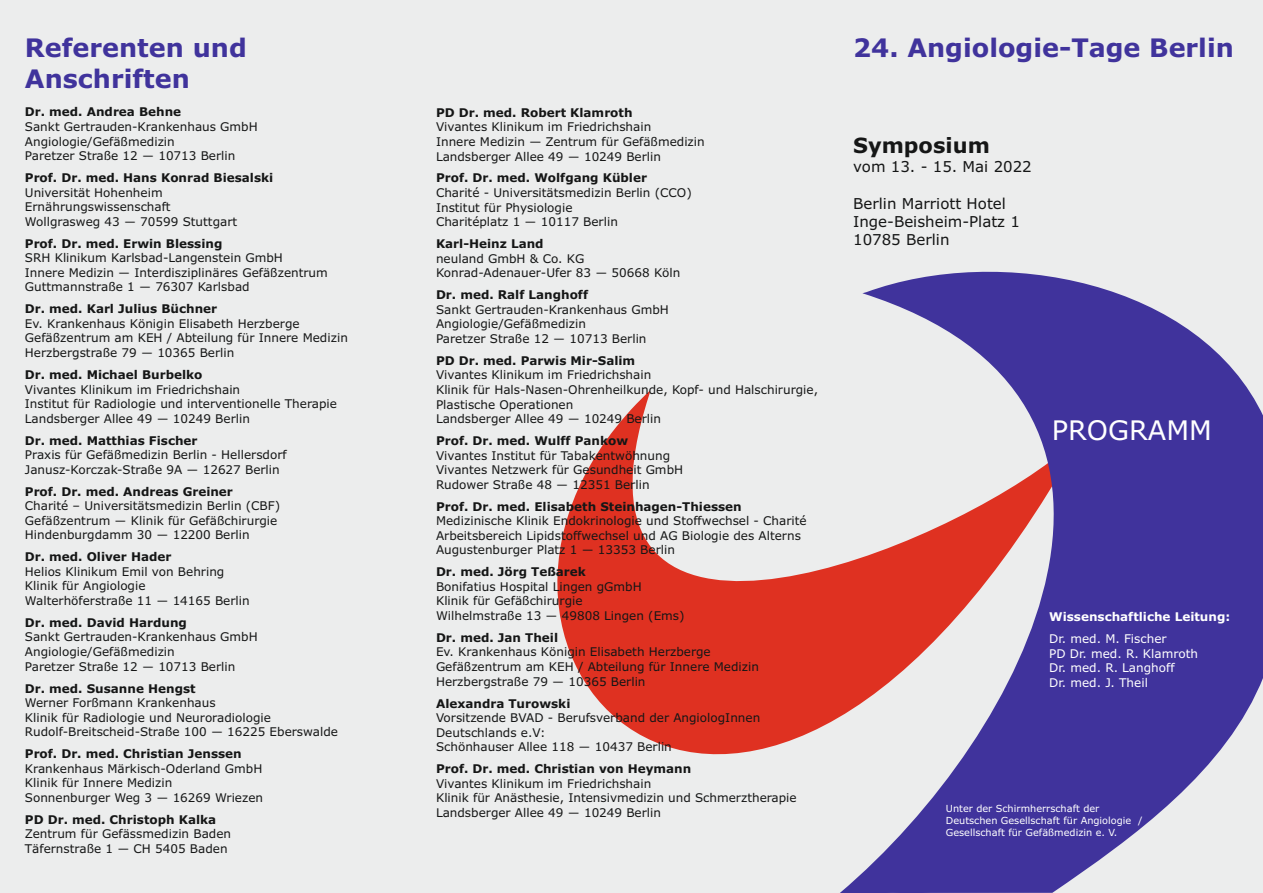
<style>
.page{position:relative;width:1263px;height:893px;background:#eceded}
.page>*{position:absolute;margin:0;border:0;box-sizing:border-box;transform-origin:0 0}
.t1{font:27px "Verdana";color:#fff}
.t2{font:700 25.5px/31px "Verdana";color:#40339c}
.t3{font:700 21px "Verdana";color:#151616}
.t4{font:15px/18.3px "Verdana";color:#151616}
.t5{font:12px/14.5px "Verdana";color:#151616}
.t6{font:700 12px "Verdana";color:#151616}
.t7{font:12px/14.5px "Verdana";color:#fff}
.t8{font:700 12px "Verdana";color:#fff}
.t9{font:9.75px/11.9px "Verdana";color:#fff}
</style>
<div class="page">
<svg style="left:557px;top:391px;width:283px;height:364px;fill:#df3121"></svg>
<svg style="left:840px;top:271px;width:423px;height:622px;fill:#40339c"></svg>
<h2 class="t2" style="left:25px;top:34px;width:223px">Referenten und<br>Anschriften</h2>
<p class="t6" style="left:25px;top:107px;width:158px">Dr. med. Andrea Behne</p>
<p class="t5" style="left:25px;top:120px;width:234px">Sankt Gertrauden-Krankenhaus GmbH<br>Angiologie/Gefäßmedizin<br>Paretzer Straße 12 ― 10713 Berlin</p>
<p class="t6" style="left:25px;top:173px;width:250px">Prof. Dr. med. Hans Konrad Biesalski</p>
<p class="t5" style="left:25px;top:186px;width:214px">Universität Hohenheim<br>Ernährungswissenschaft<br>Wollgrasweg 43 ― 70599 Stuttgart</p>
<p class="t6" style="left:25px;top:238px;width:199px">Prof. Dr. med. Erwin Blessing</p>
<p class="t5" style="left:25px;top:252px;width:304px">SRH Klinikum Karlsbad-Langenstein GmbH<br>Innere Medizin ― Interdisziplinäres Gefäßzentrum<br>Guttmannstraße 1 ― 76307 Karlsbad</p>
<p class="t6" style="left:25px;top:304px;width:194px">Dr. med. Karl Julius Büchner</p>
<p class="t5" style="left:25px;top:317px;width:325px">Ev. Krankenhaus Königin Elisabeth Herzberge<br>Gefäßzentrum am KEH / Abteilung für Innere Medizin<br>Herzbergstraße 79 ― 10365 Berlin</p>
<p class="t6" style="left:25px;top:370px;width:179px">Dr. med. Michael Burbelko</p>
<p class="t5" style="left:25px;top:383px;width:314px">Vivantes Klinikum im Friedrichshain<br>Institut für Radiologie und interventionelle Therapie<br>Landsberger Allee 49 ― 10249 Berlin</p>
<p class="t6" style="left:25px;top:435px;width:174px">Dr. med. Matthias Fischer</p>
<p class="t5" style="left:25px;top:449px;width:263px">Praxis für Gefäßmedizin Berlin - Hellersdorf<br>Janusz-Korczak-Straße 9A ― 12627 Berlin</p>
<p class="t6" style="left:25px;top:486px;width:210px">Prof. Dr. med. Andreas Greiner</p>
<p class="t5" style="left:25px;top:500px;width:257px">Charité – Universitätsmedizin Berlin (CBF)<br>Gefäßzentrum ― Klinik für Gefäßchirurgie<br>Hindenburgdamm 30 ― 12200 Berlin</p>
<p class="t6" style="left:25px;top:552px;width:148px">Dr. med. Oliver Hader</p>
<p class="t5" style="left:25px;top:565px;width:226px">Helios Klinikum Emil von Behring<br>Klinik für Angiologie<br>Walterhöferstraße 11 ― 14165 Berlin</p>
<p class="t6" style="left:25px;top:618px;width:164px">Dr. med. David Hardung</p>
<p class="t5" style="left:25px;top:631px;width:234px">Sankt Gertrauden-Krankenhaus GmbH<br>Angiologie/Gefäßmedizin<br>Paretzer Straße 12 ― 10713 Berlin</p>
<p class="t6" style="left:25px;top:683px;width:172px">Dr. med. Susanne Hengst</p>
<p class="t5" style="left:25px;top:696px;width:315px">Werner Forßmann Krankenhaus<br>Klinik für Radiologie und Neuroradiologie<br>Rudolf-Breitscheid-Straße 100 ― 16225 Eberswalde</p>
<p class="t6" style="left:25px;top:749px;width:218px">Prof. Dr. med. Christian Jenssen</p>
<p class="t5" style="left:25px;top:762px;width:240px">Krankenhaus Märkisch-Oderland GmbH<br>Klinik für Innere Medizin<br>Sonnenburger Weg 3 ― 16269 Wriezen</p>
<p class="t6" style="left:25px;top:815px;width:193px">PD Dr. med. Christoph Kalka</p>
<p class="t5" style="left:25px;top:828px;width:208px">Zentrum für Gefässmedizin Baden<br>Täfernstraße 1 ― CH 5405 Baden</p>
<p class="t6" style="left:436px;top:108px;width:198px">PD Dr. med. Robert Klamroth</p>
<p class="t5" style="left:436px;top:121px;width:270px">Vivantes Klinikum im Friedrichshain<br>Innere Medizin — Zentrum für Gefäßmedizin<br>Landsberger Allee 49 ― 10249 Berlin</p>
<p class="t6" style="left:436px;top:173px;width:212px">Prof. Dr. med. Wolfgang Kübler</p>
<p class="t5" style="left:436px;top:186px;width:257px">Charité - Universitätsmedizin Berlin (CCO)<br>Institut für Physiologie<br>Charitéplatz 1 ― 10117 Berlin</p>
<p class="t6" style="left:436px;top:239px;width:109px">Karl-Heinz Land</p>
<p class="t5" style="left:436px;top:252px;width:246px">neuland GmbH &amp; Co. KG<br>Konrad-Adenauer-Ufer 83 ― 50668 Köln</p>
<p class="t6" style="left:436px;top:290px;width:154px">Dr. med. Ralf Langhoff</p>
<p class="t5" style="left:436px;top:303px;width:234px">Sankt Gertrauden-Krankenhaus GmbH<br>Angiologie/Gefäßmedizin<br>Paretzer Straße 12 ― 10713 Berlin</p>
<p class="t6" style="left:436px;top:356px;width:201px">PD Dr. med. Parwis Mir-Salim</p>
<p class="t5" style="left:436px;top:369px;width:384px">Vivantes Klinikum im Friedrichshain<br>Klinik für Hals-Nasen-Ohrenheilkunde, Kopf- und Halschirurgie, Plastische Operationen<br>Landsberger Allee 49 ― 10249 Berlin</p>
<p class="t6" style="left:436px;top:436px;width:194px">Prof. Dr. med. Wulff Pankow</p>
<p class="t5" style="left:436px;top:449px;width:249px">Vivantes Institut für Tabakentwöhnung<br>Vivantes Netzwerk für Gesundheit GmbH<br>Rudower Straße 48 ― 12351 Berlin</p>
<p class="t6" style="left:436px;top:501px;width:307px">Prof. Dr. med. Elisabeth Steinhagen-Thiessen</p>
<p class="t5" style="left:436px;top:515px;width:372px">Medizinische Klinik Endokrinologie und Stoffwechsel - Charité<br>Arbeitsbereich Lipidstoffwechsel und AG Biologie des Alterns<br>Augustenburger Platz 1 ― 13353 Berlin</p>
<p class="t6" style="left:436px;top:567px;width:151px">Dr. med. Jörg Teßarek</p>
<p class="t5" style="left:436px;top:580px;width:250px">Bonifatius Hospital Lingen gGmbH<br>Klinik für Gefäßchirurgie<br>Wilhelmstraße 13 ― 49808 Lingen (Ems)</p>
<p class="t6" style="left:436px;top:633px;width:124px">Dr. med. Jan Theil</p>
<p class="t5" style="left:436px;top:646px;width:325px">Ev. Krankenhaus Königin Elisabeth Herzberge<br>Gefäßzentrum am KEH / Abteilung für Innere Medizin<br>Herzbergstraße 79 ― 10365 Berlin</p>
<p class="t6" style="left:436px;top:698px;width:136px">Alexandra Turowski</p>
<p class="t5" style="left:436px;top:711px;width:326px">Vorsitzende BVAD - Berufsverband der AngiologInnen<br>Deutschlands e.V:<br>Schönhauser Allee 118 ― 10437 Berlin</p>
<p class="t6" style="left:436px;top:764px;width:257px">Prof. Dr. med. Christian von Heymann</p>
<p class="t5" style="left:436px;top:777px;width:362px">Vivantes Klinikum im Friedrichshain<br>Klinik für Anästhesie, Intensivmedizin und Schmerztherapie<br>Landsberger Allee 49 ― 10249 Berlin</p>
<h2 class="t2" style="left:853px;top:34px;width:382px">24. Angiologie-Tage Berlin</h2>
<h3 class="t3" style="left:853px;top:137px;width:138px">Symposium</h3>
<p class="t4" style="left:853px;top:159px;width:180px">vom 13. - 15. Mai 2022</p>
<p class="t4" style="left:853px;top:195px;width:168px">Berlin Marriott Hotel<br>Inge-Beisheim-Platz 1<br>10785 Berlin</p>
<h1 class="t1" style="left:1052px;top:419px;width:161px">PROGRAMM</h1>
<p class="t8" style="left:1049px;top:612px;width:183px">Wissenschaftliche Leitung:</p>
<p class="t7" style="left:1049px;top:633px;width:151px">Dr. med. M. Fischer<br>PD Dr. med. R. Klamroth<br>Dr. med. R. Langhoff<br>Dr. med. J. Theil</p>
<p class="t9" style="left:946px;top:804px;width:198px">Unter der Schirmherrschaft der<br>Deutschen Gesellschaft für Angiologie /<br>Gesellschaft für Gefäßmedizin e. V.</p>
</div>
